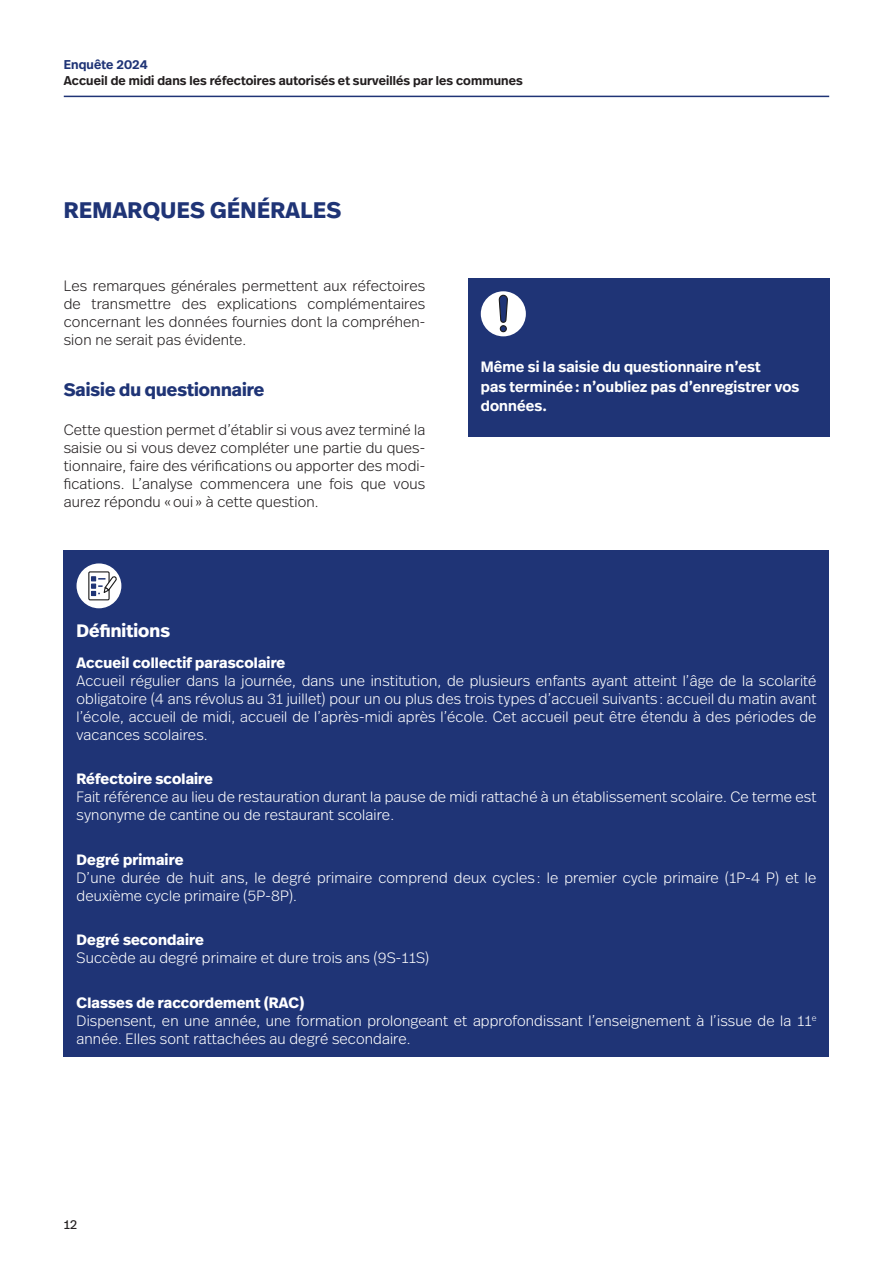
<style>
.page{position:relative;width:893px;height:1263px;background:#fff}
.page>*{position:absolute;margin:0;border:0;box-sizing:border-box;transform-origin:0 0}
.t1{font:700 22.5px "Real Head Pro";letter-spacing:.02em;color:#1f3476}
.t2{font:700 18px "Real Head Pro";letter-spacing:.005em;color:#1f3476}
.t3{font:700 18px "Real Head Pro";letter-spacing:.005em;color:#fff}
.t4{font:300 15px/18px "Real Head Pro";letter-spacing:.01em;color:#fff}
.t5{font:300 15px/18px "Real Head Pro";letter-spacing:.01em;color:#231f20;text-align:justify}
.t6{font:600 15px/19.5px "Real Head Pro";letter-spacing:.01em;color:#fff}
.t7{font:700 15px "Real Head Pro";letter-spacing:.01em;color:#fff}
.t8{font:600 12.75px "Real Head Pro";letter-spacing:.01em;color:#231f20}
.t9{font:600 12.75px "Real Head Pro";letter-spacing:.01em;color:#1f3476}
.t10{font:12.75px "Real Head Pro";color:#231f20}
.s1{font-weight:700}
</style>
<div class="page">
<hr style="left:64px;top:96px;width:765px;height:1px;background:#1f3476">
<div style="left:468px;top:279px;width:361px;height:158px;background:#1f3476"></div>
<div style="left:481px;top:291px;width:45px;height:45px;background:#fff;border-radius:50%"></div>
<svg style="left:498px;top:294px;width:10px;height:38px"></svg>
<div style="left:500px;top:325px;width:7px;height:7px;border:1px solid #1c1c1c;border-radius:3px"></div>
<div style="left:64px;top:551px;width:765px;height:506px;background:#1f3476"></div>
<div style="left:77px;top:563px;width:44px;height:45px;background:#fff;border-radius:50%"></div>
<div style="left:88px;top:571px;width:22px;height:29px;border:1px solid #1c1c1c"></div>
<svg style="left:91px;top:575px;width:26px;height:21px"></svg>
<p class="t9" style="left:64px;top:55px;width:85px">Enquête 2024</p>
<p class="t8" style="left:64px;top:72px;width:461px">Accueil de midi dans les réfectoires autorisés et surveillés par les communes</p>
<h1 class="t1" style="left:64px;top:193px;width:279px">REMARQUES GÉNÉRALES</h1>
<p class="t5" style="left:64px;top:276px;width:363px">Les remarques générales permettent aux réfectoires de transmettre des explications complémentaires concernant les données fournies dont la compréhen&shy;sion ne serait pas évidente.</p>
<p class="t2" style="left:64px;top:376px;width:202px">Saisie du questionnaire</p>
<p class="t5" style="left:64px;top:420px;width:363px">Cette question permet d’établir si vous avez terminé la saisie ou si vous devez compléter une partie du ques&shy;tionnaire, faire des vérifications ou apporter des modi&shy;fications. L’analyse commencera une fois que vous aurez répondu « oui » à cette question.</p>
<p class="t6" style="left:481px;top:357px;width:320px">Même si la saisie du questionnaire n’est<br>pas terminée : n’oubliez pas d’enregistrer vos données.</p>
<p class="t3" style="left:77px;top:618px;width:95px">Définitions</p>
<p class="t7" style="left:77px;top:652px;width:210px">Accueil collectif parascolaire</p>
<p class="t4" style="left:77px;top:671px;width:741px;text-align:justify">Accueil régulier dans la journée, dans une institution, de plusieurs enfants ayant atteint l’âge de la scolarité obligatoire (4 ans révolus au 31 juillet) pour un ou plus des trois types d’accueil suivants : accueil du matin avant l’école, accueil de midi, accueil de l’après-midi après l’école. Cet accueil peut être étendu à des périodes de vacances scolaires.</p>
<p class="t7" style="left:77px;top:768px;width:138px">Réfectoire scolaire</p>
<p class="t4" style="left:77px;top:787px;width:741px">Fait référence au lieu de restauration durant la pause de midi rattaché à un établissement scolaire. Ce terme est synonyme de cantine ou de restaurant scolaire.</p>
<p class="t7" style="left:77px;top:849px;width:108px">Degré primaire</p>
<p class="t4" style="left:77px;top:868px;width:741px">D’une durée de huit ans, le degré primaire comprend deux cycles : le premier cycle primaire (1P-4 P) et le deuxième cycle primaire (5P-8P).</p>
<p class="t7" style="left:77px;top:929px;width:129px">Degré secondaire</p>
<p class="t4" style="left:77px;top:948px;width:354px">Succède au degré primaire et dure trois ans (9S-11S)</p>
<p class="t4" style="left:77px;top:993px;width:741px"><span class="s1">Classes de raccordement (RAC)<br></span>Dispensent, en une année, une formation prolongeant et approfondissant l’enseignement à l’issue de la 11<sup>e </sup>année. Elles sont rattachées au degré secondaire.</p>
<p class="t10" style="left:64px;top:1216px;width:15px">12</p>
</div>
